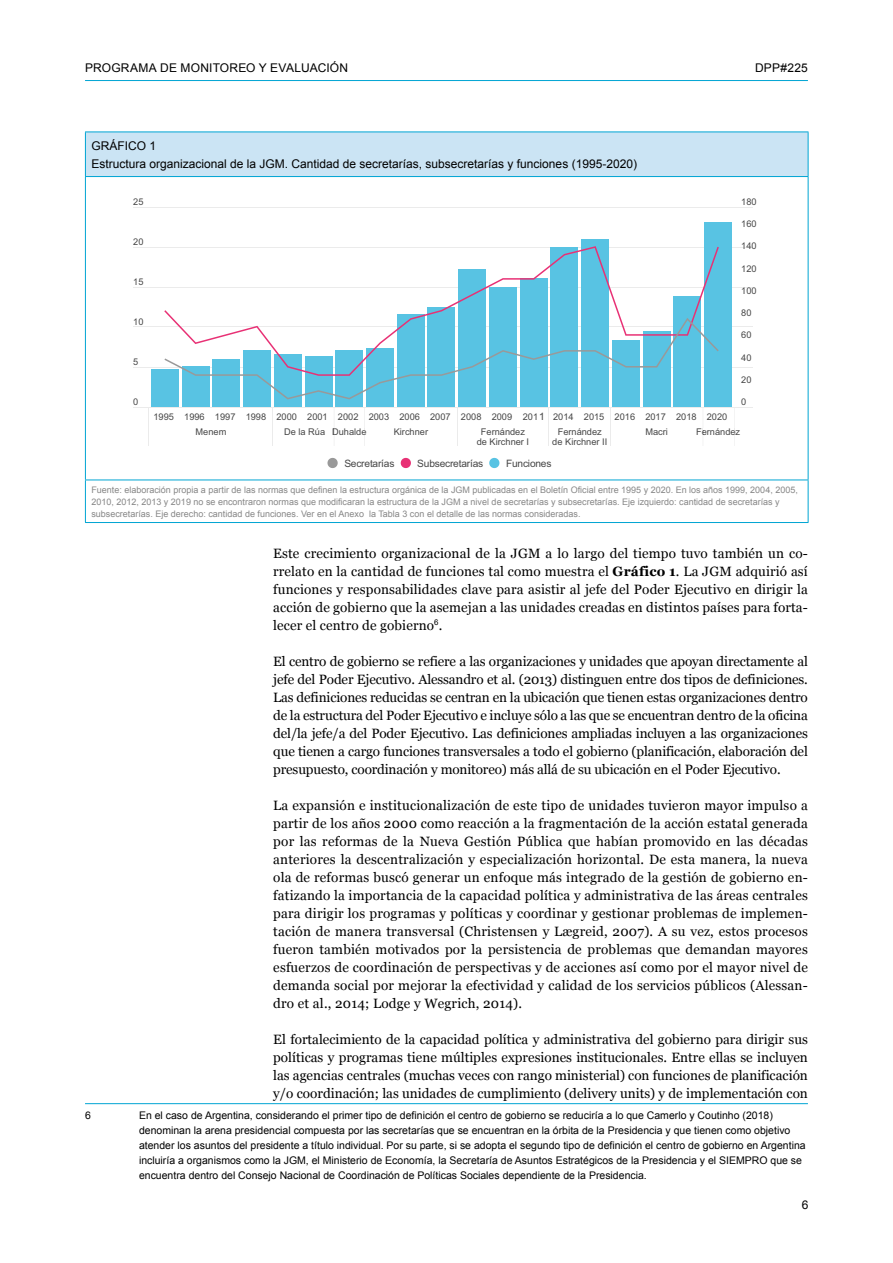
<style>
.page{position:relative;width:893px;height:1263px;background:#fff}
.page>*{position:absolute;margin:0;border:0;box-sizing:border-box;transform-origin:0 0}
.t1{font:13.5px/18px "Georgia";letter-spacing:.005em;color:#000;text-align:justify}
.t2{font:12px/18px "Arial";color:#000}
.t3{font:10.5px/15px "Arial";color:#000}
.t4{font:10.2px "Arial";letter-spacing:-.02em;color:#464646}
.t5{font:9.3px/10.5px "Arial";color:#464646;text-align:center}
.t6{font:9.3px "Arial";color:#585758}
.t7{font:9px/12px "Arial";color:#878787}
.s1{font-size:10.2px}
.s2{color:#585758}
.s3{font-weight:700}
</style>
<div class="page">
<hr style="left:85px;top:80px;width:723px;height:1px;background:#00a5d3">
<hr style="left:85px;top:1103px;width:723px;height:1px;background:#00a5d3">
<div style="left:85px;top:132px;width:723px;height:45px;background:#cbe4f4"></div>
<hr style="left:85px;top:132px;width:723px;height:1px;background:#00a5d3">
<hr style="left:85px;top:132px;width:1px;height:44px;background:#00a5d3">
<hr style="left:808px;top:132px;width:1px;height:44px;background:#00a5d3">
<hr style="left:85px;top:176px;width:723px;height:1px;background:#00a5d3">
<hr style="left:85px;top:177px;width:1px;height:303px;background:#00a5d3">
<hr style="left:808px;top:177px;width:1px;height:303px;background:#00a5d3">
<hr style="left:85px;top:480px;width:723px;height:1px;background:#00a5d3">
<hr style="left:85px;top:480px;width:1px;height:42px;background:#00a5d3">
<hr style="left:808px;top:480px;width:1px;height:42px;background:#00a5d3">
<hr style="left:85px;top:522px;width:723px;height:1px;background:#00a5d3">
<hr style="left:133px;top:407px;width:619px;height:1px;background:#ebebeb">
<hr style="left:133px;top:367px;width:619px;height:1px;background:#ebebeb">
<hr style="left:133px;top:327px;width:619px;height:1px;background:#ebebeb">
<hr style="left:133px;top:287px;width:619px;height:1px;background:#ebebeb">
<hr style="left:133px;top:247px;width:619px;height:1px;background:#ebebeb">
<hr style="left:133px;top:207px;width:619px;height:1px;background:#ebebeb">
<div style="left:397px;top:315px;width:28px;height:92px;background:#58c3e3"></div>
<div style="left:704px;top:222px;width:28px;height:185px;background:#58c3e3"></div>
<div style="left:151px;top:369px;width:28px;height:38px;background:#58c3e3"></div>
<div style="left:182px;top:367px;width:27px;height:40px;background:#58c3e3"></div>
<div style="left:212px;top:359px;width:28px;height:48px;background:#58c3e3"></div>
<div style="left:243px;top:350px;width:28px;height:57px;background:#58c3e3"></div>
<div style="left:274px;top:355px;width:28px;height:52px;background:#58c3e3"></div>
<div style="left:305px;top:356px;width:27px;height:51px;background:#58c3e3"></div>
<div style="left:335px;top:350px;width:28px;height:57px;background:#58c3e3"></div>
<div style="left:366px;top:348px;width:28px;height:59px;background:#58c3e3"></div>
<div style="left:674px;top:296px;width:27px;height:111px;background:#58c3e3"></div>
<div style="left:428px;top:307px;width:27px;height:100px;background:#58c3e3"></div>
<div style="left:458px;top:269px;width:28px;height:138px;background:#58c3e3"></div>
<div style="left:489px;top:287px;width:28px;height:120px;background:#58c3e3"></div>
<div style="left:520px;top:279px;width:28px;height:128px;background:#58c3e3"></div>
<div style="left:551px;top:247px;width:27px;height:160px;background:#58c3e3"></div>
<div style="left:581px;top:239px;width:28px;height:168px;background:#58c3e3"></div>
<div style="left:612px;top:340px;width:28px;height:67px;background:#58c3e3"></div>
<div style="left:643px;top:331px;width:27px;height:76px;background:#58c3e3"></div>
<svg style="left:164px;top:246px;width:555px;height:72px"></svg>
<svg style="left:164px;top:318px;width:555px;height:81px"></svg>
<svg style="left:327px;top:458px;width:11px;height:10px"></svg>
<svg style="left:401px;top:458px;width:10px;height:10px"></svg>
<svg style="left:489px;top:458px;width:10px;height:10px"></svg>
<svg style="left:734px;top:408px;width:1px;height:38px"></svg>
<hr style="left:148px;top:407px;width:1px;height:39px;background:#ebebeb">
<hr style="left:272px;top:407px;width:1px;height:39px;background:#ebebeb">
<svg style="left:364px;top:408px;width:1px;height:38px"></svg>
<hr style="left:457px;top:407px;width:1px;height:39px;background:#ebebeb">
<hr style="left:548px;top:407px;width:1px;height:39px;background:#ebebeb">
<hr style="left:610px;top:407px;width:1px;height:39px;background:#ebebeb">
<p class="t2" style="left:85px;top:58px;width:265px">PROGRAMA DE MONITOREO Y EVALUACIÓN</p>
<p class="t2" style="left:755px;top:58px;width:54px">DPP#225</p>
<p class="t2" style="left:91px;top:136px;width:547px">GRÁFICO 1<br>Estructura organizacional de la JGM. Cantidad de secretarías, subsecretarías y funciones (1995-2020)</p>
<p class="t5" style="left:133px;top:197px;width:12px">25</p>
<p class="t5" style="left:133px;top:237px;width:12px">20</p>
<p class="t5" style="left:133px;top:277px;width:12px">15</p>
<p class="t5" style="left:133px;top:316px;width:12px">10</p>
<p class="t5" style="left:133px;top:356px;width:7px">5</p>
<p class="t5" style="left:133px;top:397px;width:7px">0</p>
<p class="t5" style="left:741px;top:197px;width:17px">180</p>
<p class="t5" style="left:741px;top:219px;width:17px">160</p>
<p class="t5" style="left:741px;top:241px;width:17px">140</p>
<p class="t5" style="left:741px;top:285px;width:17px">100</p>
<p class="t5" style="left:741px;top:263px;width:17px">120</p>
<p class="t5" style="left:741px;top:308px;width:12px">80</p>
<p class="t5" style="left:741px;top:330px;width:12px">60</p>
<p class="t5" style="left:741px;top:352px;width:12px">40</p>
<p class="t5" style="left:741px;top:374px;width:12px">20</p>
<p class="t5" style="left:741px;top:397px;width:7px">0</p>
<p class="t5" style="left:153px;top:412px;width:22px">1995</p>
<p class="t5" style="left:184px;top:412px;width:545px">1996 1997 1998 2000 2001 2002 2003 2006 2007 2008 2009 201<span class="s1">1</span> 2014 2015 2016 2017 2018 2020</p>
<p class="t4" style="left:344px;top:456px;width:52px">Secretarías</p>
<p class="t4" style="left:417px;top:456px;width:68px">Subsecretarías</p>
<p class="t4" style="left:506px;top:456px;width:47px">Funciones</p>
<p class="t5" style="left:196px;top:426px;width:32px">Menem</p>
<p class="t5" style="left:284px;top:426px;width:43px">De la Rúa</p>
<p class="t5" style="left:332px;top:426px;width:36px"><span class="s2">D</span>uhald<span class="s2">e</span></p>
<p class="t5" style="left:394px;top:426px;width:36px">Kirchner</p>
<p class="t5" style="left:477px;top:426px;width:54px">Fernández de Kirchner I</p>
<p class="t5" style="left:552px;top:426px;width:56px">Fernández de Kirchner II</p>
<p class="t5" style="left:645px;top:426px;width:24px">Macri</p>
<p class="t5" style="left:696px;top:426px;width:46px">F rnánd z</p>
<p class="t6" style="left:702px;top:425px;width:7px">e</p>
<p class="t6" style="left:730px;top:425px;width:7px">e</p>
<p class="t7" style="left:91px;top:483px;width:708px">Fuente: elaboración propia a partir de las normas que definen la estructura orgánica de la JGM publicadas en el Boletín Oficial entre 1995 y 2020. En los años 1999, 2004, 2005,<br>2010, 2012, 2013 y 2019 no se encontraron normas que modificaran la estructura de la JGM a nivel de secretarías y subsecretarías. Eje izquierdo: cantidad de secretarías y subsecretarías. Eje derecho: cantidad de funciones. Ver en el Anexo la Tabla 3 con el detalle de las normas consideradas.</p>
<p class="t1" style="left:273px;top:544px;width:536px">Este crecimiento organizacional de la JGM a lo largo del tiempo tuvo también un co&shy;rrelato en la cantidad de funciones tal como muestra el <span class="s3">Gráfico 1</span>. La JGM adquirió así funciones y responsabilidades clave para asistir al jefe del Poder Ejecutivo en dirigir la acción de gobierno que la asemejan a las unidades creadas en distintos países para forta&shy;lecer el centro de gobierno<sup>6</sup>.</p>
<p class="t1" style="left:273px;top:652px;width:536px">El centro de gobierno se refiere a las organizaciones y unidades que apoyan directamente al jefe del Poder Ejecutivo. Alessandro et al. (2013) distinguen entre dos tipos de definiciones.<br>Las definiciones reducidas se centran en la ubicación que tienen estas organizaciones dentro de la estructura del Poder Ejecutivo e incluye sólo a las que se encuentran dentro de la oficina del/la jefe/a del Poder Ejecutivo. Las definiciones ampliadas incluyen a las organizaciones que tienen a cargo funciones transversales a todo el gobierno (planificación, elaboración del presupuesto, coordinación y monitoreo) más allá de su ubicación en el Poder Ejecutivo.</p>
<p class="t1" style="left:273px;top:796px;width:536px">La expansión e institucionalización de este tipo de unidades tuvieron mayor impulso a partir de los años 2000 como reacción a la fragmentación de la acción estatal generada por las reformas de la Nueva Gestión Pública que habían promovido en las décadas anteriores la descentralización y especialización horizontal. De esta manera, la nueva ola de reformas buscó generar un enfoque más integrado de la gestión de gobierno en&shy;fatizando la importancia de la capacidad política y administrativa de las áreas centrales para dirigir los programas y políticas y coordinar y gestionar problemas de implemen&shy;tación de manera transversal (Christensen y Lægreid, 2007). A su vez, estos procesos fueron también motivados por la persistencia de problemas que demandan mayores esfuerzos de coordinación de perspectivas y de acciones así como por el mayor nivel de demanda social por mejorar la efectividad y calidad de los servicios públicos (Alessan&shy;dro et al., 2014; Lodge y Wegrich, 2014).</p>
<p class="t1" style="left:273px;top:1030px;width:536px">El fortalecimiento de la capacidad política y administrativa del gobierno para dirigir sus políticas y programas tiene múltiples expresiones institucionales. Entre ellas se incluyen las agencias centrales (muchas veces con rango ministerial) con funciones de planificación y/o coordinación; las unidades de cumplimiento (delivery units) y de implementación con</p>
<p class="t3" style="left:85px;top:1107px;width:7px">6</p>
<p class="t3" style="left:139px;top:1107px;width:668px">En el caso de Argentina, considerando el primer tipo de definición el centro de gobierno se reduciría a lo que Camerlo y Coutinho (2018) denominan la arena presidencial compuesta por las secretarías que se encuentran en la órbita de la Presidencia y que tienen como objetivo atender los asuntos del presidente a título individual. Por su parte, si se adopta el segundo tipo de definición el centro de gobierno en Argentina incluiría a organismos como la JGM, el Ministerio de Economía, la Secretaría de Asuntos Estratégicos de la Presidencia y el SIEMPRO que se encuentra dentro del Consejo Nacional de Coordinación de Políticas Sociales dependiente de la Presidencia.</p>
<p class="t2" style="left:802px;top:1196px;width:8px">6</p>
</div>
